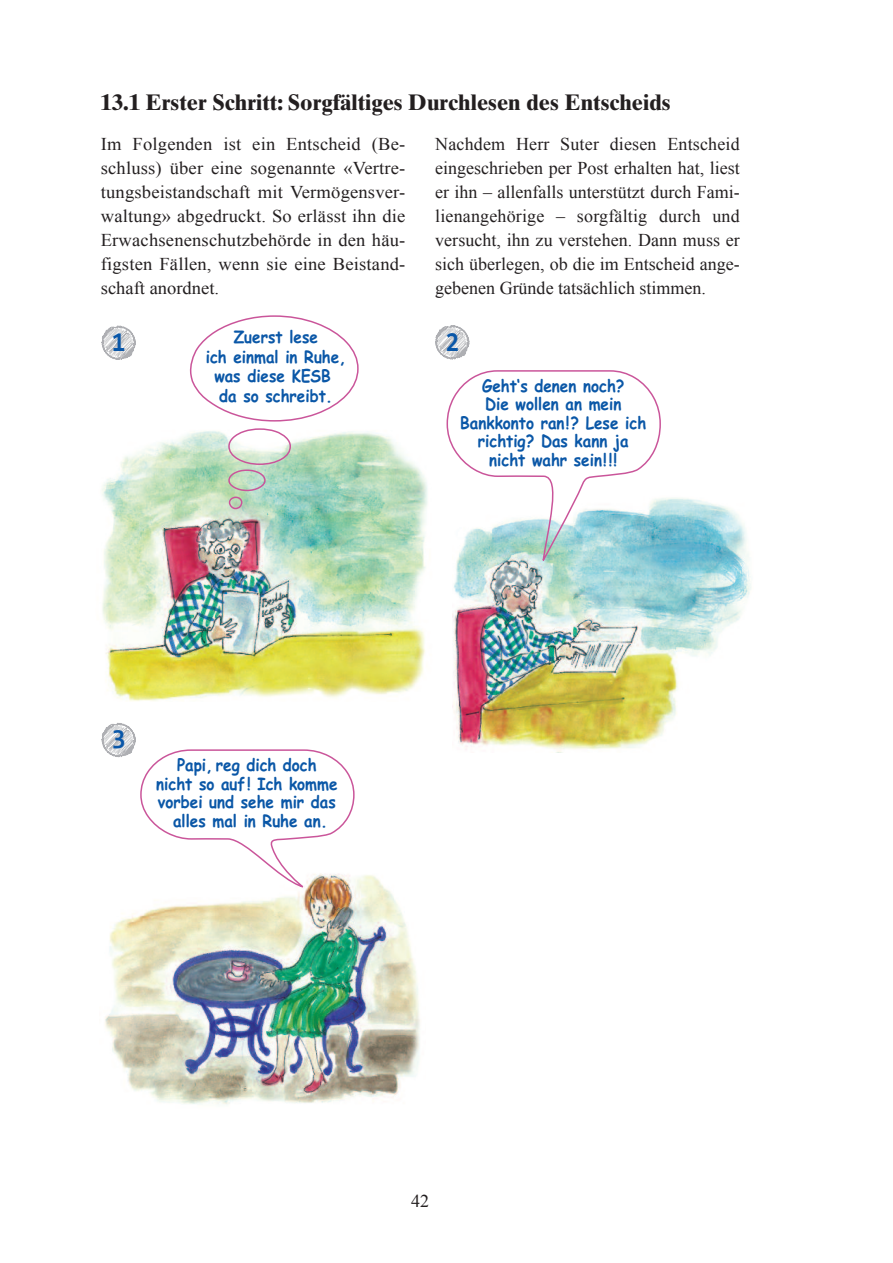
<style>
.page{position:relative;width:893px;height:1263px;background:#fff}
.page>*{position:absolute;margin:0;border:0;box-sizing:border-box;transform-origin:0 0}
.t1{font:700 27.3px "Consolas";color:#0a57a8;scale:.92 1}
.t2{font:700 22.5px "Times Ten";color:#231f20}
.t3{font:18px/24px "Times New Roman";color:#231f20;text-align:justify}
.t4{font:700 16.95px/18.5px "Comic Sans MS";color:#0a57a7;text-align:center;scale:.9 1}
</style>
<div class="page">
<img style="left:453px;top:498px;width:298px;height:254px">
<svg style="left:446px;top:370px;width:216px;height:211px"></svg>
<img style="left:105px;top:875px;width:315px;height:229px">
<img style="left:102px;top:431px;width:326px;height:270px">
<svg style="left:189px;top:315px;width:170px;height:107px"></svg>
<svg style="left:227px;top:428px;width:65px;height:82px"></svg>
<svg style="left:101px;top:326px;width:35px;height:34px"></svg>
<svg style="left:435px;top:325px;width:34px;height:35px"></svg>
<svg style="left:101px;top:723px;width:254px;height:166px"></svg>
<p class="t2" style="left:101px;top:95px;width:572px">13.1 Erster Schritt: Sorgfältiges Durchlesen des Entscheids</p>
<p class="t3" style="left:101px;top:132px;width:306px">Im Folgenden ist ein Entscheid (Be&shy;schluss) über eine sogenannte «Vertre&shy;tungsbeistandschaft mit Vermögensver&shy;waltung» abgedruckt. So erlässt ihn die Erwachsenenschutzbehörde in den häu&shy;figsten Fällen, wenn sie eine Beistand&shy;schaft anordnet.</p>
<p class="t3" style="left:435px;top:132px;width:306px">Nachdem Herr Suter diesen Entscheid eingeschrieben per Post erhalten hat, liest er ihn – allenfalls unterstützt durch Fami&shy;lienangehörige – sorgfältig durch und versucht, ihn zu verstehen. Dann muss er sich überlegen, ob die im Entscheid ange&shy;gebenen Gründe tatsächlich stimmen.</p>
<p class="t4" style="left:206px;top:326px;width:157px;line-height:19.5px">Zuerst lese<br>ich einmal in Ruhe, was diese KESB<br>da so schreibt.</p>
<h1 class="t1" style="left:112px;top:331px;width:17px">1</h1>
<h1 class="t1" style="left:445px;top:330px;width:17px">2</h1>
<p class="t4" style="left:460px;top:376px;width:208px">Geht‘s denen noch?<br>Die wollen an mein<br>Bankkonto ran!? Lese ich richtig? Das kann ja nicht wahr sein! !!</p>
<h1 class="t1" style="left:112px;top:728px;width:17px">3</h1>
<p class="t4" style="left:156px;top:755px;width:203px">Papi, reg dich doch<br>nicht so auf ! Ich komme vorbei und sehe mir das alles mal in Ruhe an.</p>
<p class="t3" style="left:411px;top:1189px;width:19px">42</p>
</div>
